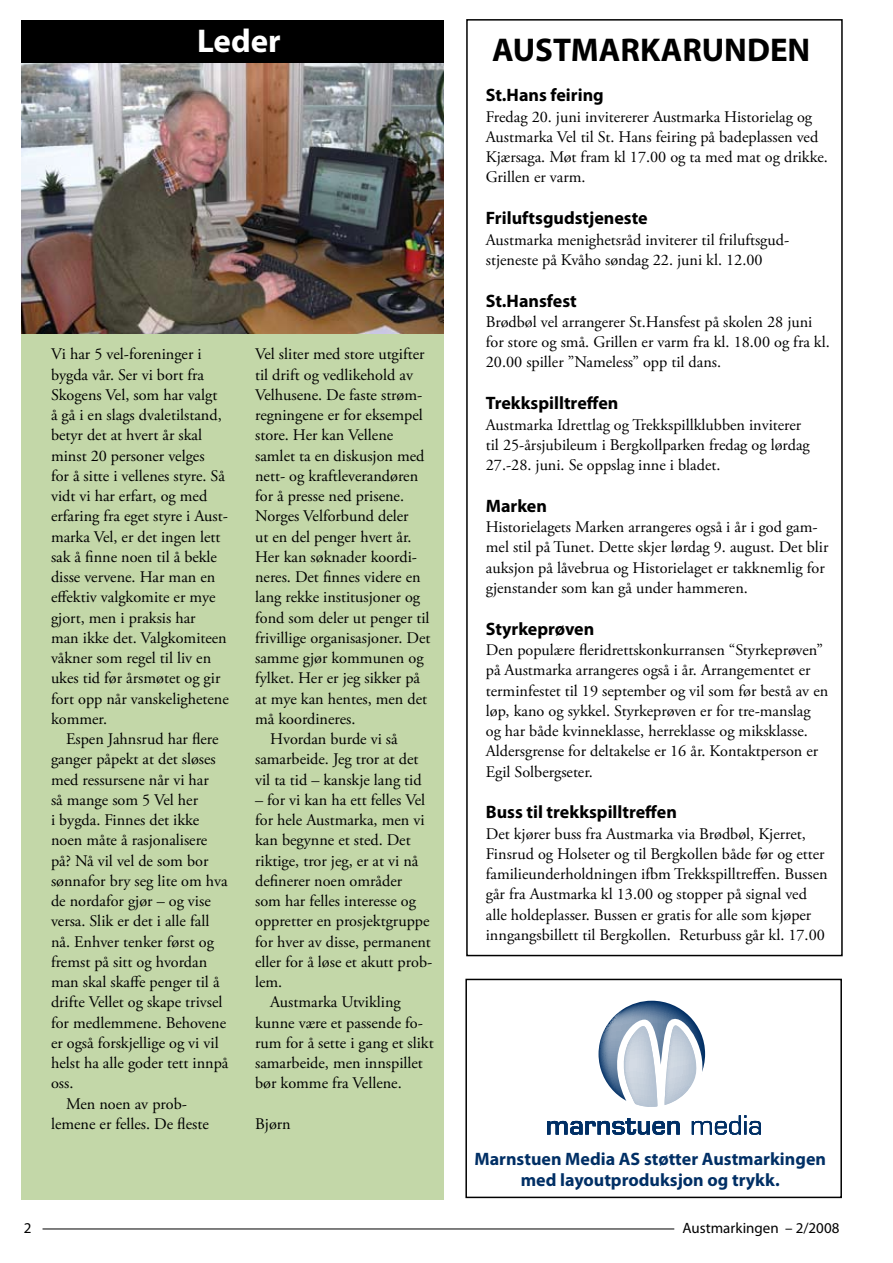
<style>
.page{position:relative;width:893px;height:1263px;background:#fff}
.page>*{position:absolute;margin:0;border:0;box-sizing:border-box;transform-origin:0 0}
.t1{font:700 33px "Myriad Pro";color:#000}
.t2{font:700 33px "Myriad Pro";color:#fff}
.t3{font:700 18px "Myriad Pro";color:#000}
.t4{font:700 18px/21px "Myriad Pro";color:#002f65;text-align:center}
.t5{font:16.2px/20.2px "Adobe Garamond Pro";color:#000}
.t6{font:15px "Myriad Pro";color:#000}
</style>
<div class="page">
<div style="left:21px;top:20px;width:423px;height:1179px;background:#c3d7a8"></div>
<div style="left:465px;top:979px;width:377px;height:219px;border:2px solid #000"></div>
<div style="left:466px;top:19px;width:377px;height:937px;border:2px solid #000"></div>
<hr style="left:43px;top:1228px;width:631px;height:1px;background:#000">
<svg style="left:547px;top:1001px;width:214px;height:133px"></svg>
<img style="left:21px;top:62px;width:423px;height:271px">
<div style="left:21px;top:20px;width:423px;height:42px;background:#000"></div>
<h1 class="t2" style="left:197px;top:19px;width:85px">Leder</h1>
<p class="t5" style="left:51px;top:345px;width:179px">Vi har 5 vel-foreninger i bygda vår. Ser vi bort fra<br>Skogens Vel, som har valgt<br>å gå i en slags dvaletilstand, betyr det at hvert år skal minst 20 personer velges<br>for å sitte i vellenes styre. Så vidt vi har erfart, og med erfaring fra eget styre i Aust&shy;marka Vel, er det ingen lett sak å finne noen til å bekle disse vervene. Har man en effektiv valgkomite er mye gjort, men i praksis har<br>man ikke det. Valgkomiteen våkner som regel til liv en ukes tid før årsmøtet og gir fort opp når vanskelighetene kommer.</p>
<p class="t5" style="left:66px;top:729px;width:154px">Espen Jahnsrud har flere</p>
<p class="t5" style="left:51px;top:750px;width:166px">ganger påpekt at det sløses</p>
<p class="t5" style="left:51px;top:770px;width:159px">med ressursene når vi har</p>
<p class="t5" style="left:51px;top:790px;width:149px">så mange som 5 Vel her</p>
<p class="t5" style="left:51px;top:810px;width:150px">i bygda. Finnes det ikke</p>
<p class="t5" style="left:51px;top:831px;width:158px">noen måte å rasjonalisere</p>
<p class="t5" style="left:51px;top:851px;width:159px">på? Nå vil vel de som bor</p>
<p class="t5" style="left:51px;top:871px;width:178px">sønnafor bry seg lite om hva</p>
<p class="t5" style="left:51px;top:891px;width:161px">de nordafor gjør – og vise</p>
<p class="t5" style="left:51px;top:912px;width:160px">versa. Slik er det i alle fall</p>
<p class="t5" style="left:51px;top:932px;width:164px">nå. Enhver tenker først og</p>
<p class="t5" style="left:51px;top:952px;width:158px">fremst på sitt og hvordan</p>
<p class="t5" style="left:51px;top:972px;width:170px">man skal skaffe penger til å</p>
<p class="t5" style="left:51px;top:993px;width:173px">drifte Vellet og skape trivsel</p>
<p class="t5" style="left:51px;top:1013px;width:177px">for medlemmene. Behovene</p>
<p class="t5" style="left:51px;top:1033px;width:169px">er også forskjellige og vi vil</p>
<p class="t5" style="left:51px;top:1053px;width:179px">helst ha alle goder tett innpå</p>
<p class="t5" style="left:51px;top:1074px;width:24px">oss.</p>
<p class="t5" style="left:66px;top:1094px;width:122px">Men noen av prob-</p>
<p class="t5" style="left:51px;top:1114px;width:159px">lemene er felles. De fleste</p>
<p class="t5" style="left:255px;top:345px;width:171px">Vel sliter med store utgifter</p>
<p class="t5" style="left:255px;top:365px;width:159px">til drift og vedlikehold av</p>
<p class="t5" style="left:255px;top:385px;width:169px">Velhusene. De faste strøm-</p>
<p class="t5" style="left:255px;top:405px;width:169px">regningene er for eksempel</p>
<p class="t5" style="left:255px;top:426px;width:140px">store. Her kan Vellene</p>
<p class="t5" style="left:255px;top:446px;width:171px">samlet ta en diskusjon med</p>
<p class="t5" style="left:255px;top:466px;width:165px">nett- og kraftleverandøren</p>
<p class="t5" style="left:255px;top:486px;width:150px">for å presse ned prisene.</p>
<p class="t5" style="left:255px;top:507px;width:155px">Norges Velforbund deler</p>
<p class="t5" style="left:255px;top:527px;width:158px">ut en del penger hvert år.</p>
<p class="t5" style="left:255px;top:547px;width:163px">Her kan søknader koordi-</p>
<p class="t5" style="left:255px;top:567px;width:167px">neres. Det finnes videre en</p>
<p class="t5" style="left:255px;top:588px;width:166px">lang rekke institusjoner og</p>
<p class="t5" style="left:255px;top:608px;width:176px">fond som deler ut penger til</p>
<p class="t5" style="left:255px;top:628px;width:177px">frivillige organisasjoner. Det</p>
<p class="t5" style="left:255px;top:648px;width:170px">samme gjør kommunen og</p>
<p class="t5" style="left:255px;top:669px;width:166px">fylket. Her er jeg sikker på</p>
<p class="t5" style="left:255px;top:689px;width:174px">at mye kan hentes, men det</p>
<p class="t5" style="left:255px;top:709px;width:102px">må koordineres.</p>
<p class="t5" style="left:270px;top:729px;width:129px">Hvordan burde vi så</p>
<p class="t5" style="left:255px;top:750px;width:165px">samarbeide. Jeg tror at det</p>
<p class="t5" style="left:255px;top:770px;width:168px">vil ta tid – kanskje lang tid</p>
<p class="t5" style="left:255px;top:790px;width:171px">– for vi kan ha ett felles Vel</p>
<p class="t5" style="left:255px;top:810px;width:171px">for hele Austmarka, men vi</p>
<p class="t5" style="left:255px;top:831px;width:157px">kan begynne et sted. Det</p>
<p class="t5" style="left:255px;top:851px;width:165px">riktige, tror jeg, er at vi nå</p>
<p class="t5" style="left:255px;top:871px;width:149px">definerer noen områder</p>
<p class="t5" style="left:255px;top:891px;width:162px">som har felles interesse og</p>
<p class="t5" style="left:255px;top:912px;width:176px">oppretter en prosjektgruppe</p>
<p class="t5" style="left:255px;top:932px;width:177px">for hver av disse, permanent</p>
<p class="t5" style="left:255px;top:952px;width:179px">eller for å løse et akutt prob-</p>
<p class="t5" style="left:255px;top:972px;width:29px">lem.</p>
<p class="t5" style="left:270px;top:993px;width:132px">Austmarka Utvikling</p>
<p class="t5" style="left:255px;top:1013px;width:169px">kunne være et passende fo-</p>
<p class="t5" style="left:255px;top:1033px;width:180px">rum for å sette i gang et slikt</p>
<p class="t5" style="left:255px;top:1053px;width:169px">samarbeide, men innspillet</p>
<p class="t5" style="left:255px;top:1074px;width:148px">bør komme fra Vellene.</p>
<p class="t5" style="left:255px;top:1114px;width:37px">Bjørn</p>
<h1 class="t1" style="left:492px;top:28px;width:320px">AUSTMARKARUNDEN</h1>
<p class="t3" style="left:486px;top:84px;width:119px">St.Hans feiring</p>
<p class="t5" style="left:486px;top:107px;width:344px">Fredag 20. juni invitererer Austmarka Historielag og Austmarka Vel til St. Hans feiring på badeplassen ved Kjærsaga. Møt fram kl 17.00 og ta med mat og drikke.<br>Grillen er varm.</p>
<p class="t3" style="left:486px;top:206px;width:163px">Friluftsgudstjeneste</p>
<p class="t5" style="left:486px;top:230px;width:305px">Austmarka menighetsråd inviterer til friluftsgud&shy;stjeneste på Kvåho søndag 22. juni kl. 12.00</p>
<p class="t3" style="left:486px;top:289px;width:92px">St.Hansfest</p>
<p class="t5" style="left:486px;top:312px;width:345px">Brødbøl vel arrangerer St.Hansfest på skolen 28 juni for store og små. Grillen er varm fra kl. 18.00 og fra kl.<br>20.00 spiller ”Nameless” opp til dans.</p>
<p class="t3" style="left:486px;top:391px;width:134px">Trekkspilltreffen</p>
<p class="t5" style="left:486px;top:415px;width:325px">Austmarka Idrettlag og Trekkspillklubben inviterer til 25-årsjubileum i Bergkollparken fredag og lørdag<br>27.-28. juni. Se oppslag inne i bladet.</p>
<p class="t3" style="left:486px;top:494px;width:63px">Marken</p>
<p class="t5" style="left:486px;top:517px;width:344px">Historielagets Marken arrangeres også i år i god gam&shy;mel stil på Tunet. Dette skjer lørdag 9. august. Det blir auksjon på låvebrua og Historielaget er takknemlig for gjenstander som kan gå under hammeren.</p>
<p class="t3" style="left:486px;top:617px;width:110px">Styrkeprøven</p>
<p class="t5" style="left:486px;top:640px;width:344px">Den populære fleridrettskonkurransen “Styrkeprøven” på Austmarka arrangeres også i år. Arrangementet er terminfestet til 19 september og vil som før bestå av en løp, kano og sykkel. Styrkeprøven er for tre-manslag og har både kvinneklasse, herreklasse og miksklasse.<br>Aldersgrense for deltakelse er 16 år. Kontaktperson er Egil Solbergseter.</p>
<p class="t3" style="left:486px;top:800px;width:193px">Buss til trekkspilltreffen</p>
<p class="t5" style="left:486px;top:824px;width:343px">Det kjører buss fra Austmarka via Brødbøl, Kjerret, Finsrud og Holseter og til Bergkollen både før og etter familieunderholdningen ifbm Trekkspilltreffen. Bussen går fra Austmarka kl 13.00 og stopper på signal ved alle holdeplasser. Bussen er gratis for alle som kjøper inngangsbillett til Bergkollen. Returbuss går kl. 17.00</p>
<p class="t4" style="left:474px;top:1148px;width:353px">Marnstuen Media AS støtter Austmarkingen med layoutproduksjon og trykk.</p>
<p class="t6" style="left:24px;top:1219px;width:9px">2</p>
<p class="t6" style="left:682px;top:1218px;width:158px">Austmarkingen – 2/2008</p>
</div>
